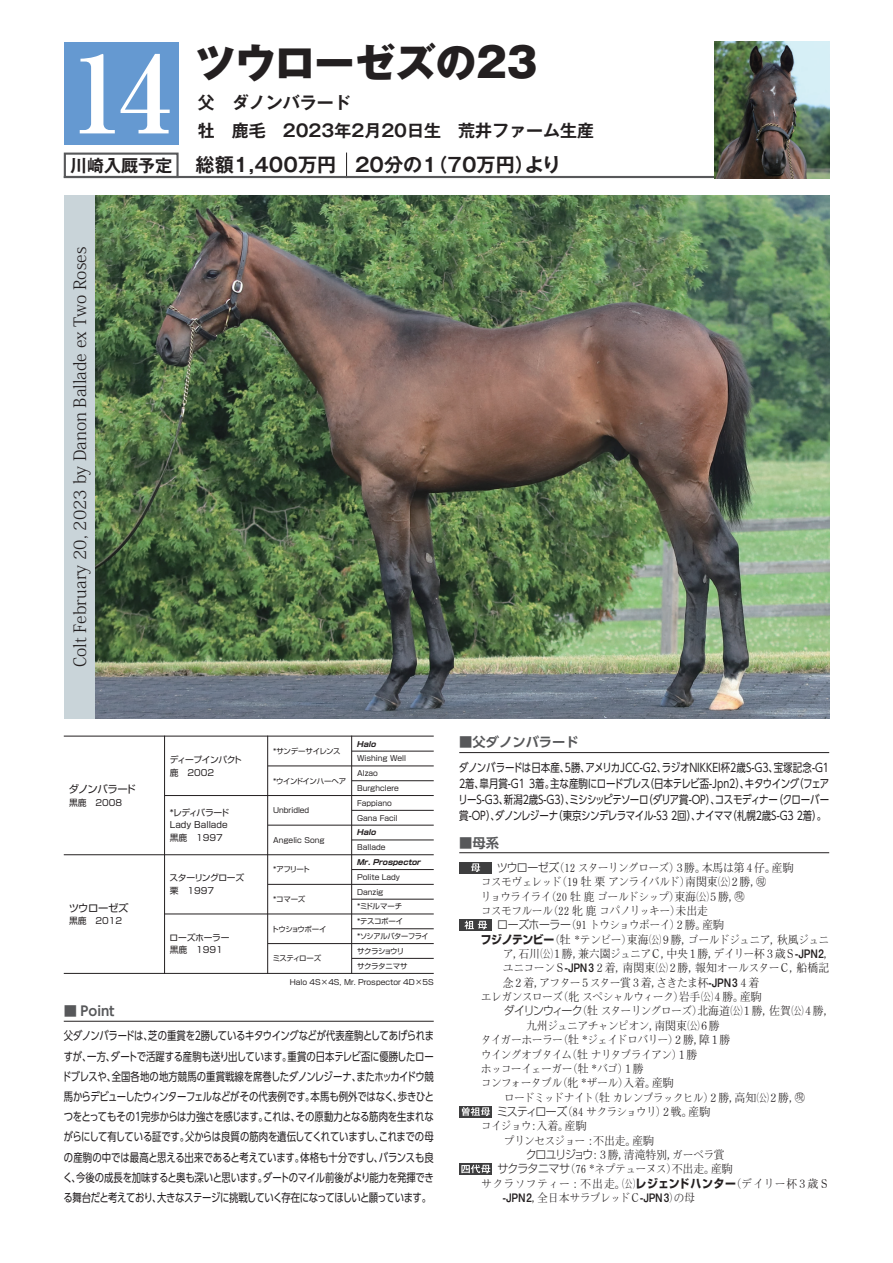
<style>
.page{position:relative;width:893px;height:1263px;background:#fff}
.page>*{position:absolute;margin:0;border:0;box-sizing:border-box;transform-origin:0 0}
.t1{font:700 106.35px "Ryumin Pro";color:#fff}
.t2{font:800 40.35px "Gothic MB101 Pro";color:#231f20}
.t3{font:700 19.2px "Gothic MB101 Pro De";color:#231f20}
.t4{font:300 16.95px "Koz Min Pro";color:#231f20}
.t5{font:700 16.95px/28.7px "Gothic MB101 Pro De";color:#231f20}
.t6{font:700 13.35px "UD Shin Go Pro De";color:#57585a}
.t7{font:100 11.7px "Iwa Min Pro";letter-spacing:-.06em;color:#231f20;scale:.93 1}
.t8{font:11.7px/20.2px "UD Shin Go Pro";letter-spacing:-.045em;color:#231f20;text-align:justify;scale:.8 1}
.t9{font:11.7px/15.9px "UD Shin Go Pro";letter-spacing:-.045em;color:#231f20;text-align:justify;scale:.81 1}
.t10{font:100 11.7px "Iwa Min Pro";letter-spacing:-.04em;color:#231f20;scale:.93 1}
.t11{font:100 11.7px "Iwa Min Pro";letter-spacing:-.08em;color:#231f20;scale:.93 1}
.t12{font:100 11.7px "Iwa Min Pro";letter-spacing:.03em;color:#231f20;scale:.93 1}
.t13{font:100 11.7px "Iwa Min Pro";letter-spacing:-.035em;color:#231f20;scale:.93 1}
.t14{font:10.35px "Shin Go Pro";letter-spacing:-.065em;color:#231f20}
.t15{font:10.35px "Shin Go Pro";letter-spacing:-.045em;color:#231f20}
.t16{font:8.7px/12.8px "Shin Go Pro";color:#231f20}
.t17{font:8.7px/12.8px "Shin Go Pro";letter-spacing:-.045em;color:#231f20}
.t18{font:8.7px/12.8px "Shin Go Pro";letter-spacing:-.03em;color:#231f20}
.t19{font:8.7px/12.8px "Shin Go Pro";letter-spacing:-.025em;color:#231f20}
.t20{font:7.5px/14.9px "Shin Go Pro";color:#231f20}
.t21{font:7.5px/14.9px "Shin Go Pro";letter-spacing:-.03em;color:#231f20}
.t22{font:700 7.5px "Shin Go Pro";color:#231f20}
.t23{font:7.5px "Shin Go Pro";letter-spacing:-.065em;color:#231f20}
.t24{font:7.5px "Shin Go Pro";letter-spacing:-.05em;color:#231f20}
.t25{font:7.5px "Shin Go Pro";letter-spacing:-.075em;color:#231f20}
.s1{font-family:"Shin Go Pro";font-weight:300}
.s2{font-size:8.55px}
.s3{font-family:"Shin Go Pro";font-weight:700}
.s4{font-family:"Mi Go MB1 Std De";font-weight:700}
</style>
<div class="page">
<svg style="left:346px;top:153px;width:1px;height:23px"></svg>
<hr style="left:64px;top:1021px;width:370px;height:1px;background:#231f20">
<hr style="left:459px;top:752px;width:370px;height:1px;background:#231f20">
<hr style="left:459px;top:852px;width:370px;height:1px;background:#231f20">
<div style="left:64px;top:196px;width:32px;height:523px;background:#c9d4d9"></div>
<hr style="left:64px;top:176px;width:650px;height:2px;background:#57585a">
<div style="left:64px;top:153px;width:115px;height:25px;border:2px solid #57585a"></div>
<div style="left:64px;top:42px;width:115px;height:102px;background:#6599d1"></div>
<div style="left:459px;top:862px;width:33px;height:11px;background:#3e3e3f"></div>
<svg style="left:471px;top:863px;width:9px;height:9px"></svg>
<svg style="left:459px;top:1163px;width:33px;height:12px"></svg>
<svg style="left:461px;top:1165px;width:29px;height:8px"></svg>
<div style="left:459px;top:1106px;width:33px;height:11px;background:#3e3e3f"></div>
<svg style="left:462px;top:1107px;width:28px;height:9px"></svg>
<div style="left:459px;top:919px;width:33px;height:12px;background:#3e3e3f"></div>
<svg style="left:464px;top:921px;width:23px;height:8px"></svg>
<hr style="left:64px;top:736px;width:370px;height:1px;background:#231f20">
<hr style="left:64px;top:854px;width:370px;height:1px;background:#231f20">
<hr style="left:165px;top:795px;width:269px;height:1px;background:#231f20">
<hr style="left:268px;top:766px;width:166px;height:1px;background:#231f20">
<hr style="left:352px;top:751px;width:82px;height:1px;background:#231f20">
<hr style="left:352px;top:780px;width:82px;height:1px;background:#231f20">
<hr style="left:352px;top:810px;width:82px;height:1px;background:#231f20">
<hr style="left:352px;top:840px;width:82px;height:1px;background:#231f20">
<hr style="left:352px;top:869px;width:82px;height:1px;background:#231f20">
<hr style="left:352px;top:899px;width:82px;height:1px;background:#231f20">
<hr style="left:352px;top:928px;width:82px;height:1px;background:#231f20">
<hr style="left:352px;top:958px;width:82px;height:1px;background:#231f20">
<hr style="left:268px;top:825px;width:166px;height:1px;background:#231f20">
<hr style="left:268px;top:884px;width:166px;height:1px;background:#231f20">
<hr style="left:268px;top:943px;width:166px;height:1px;background:#231f20">
<hr style="left:165px;top:914px;width:269px;height:1px;background:#231f20">
<hr style="left:64px;top:973px;width:370px;height:1px;background:#231f20">
<hr style="left:164px;top:736px;width:1px;height:238px;background:#231f20">
<hr style="left:267px;top:736px;width:1px;height:238px;background:#231f20">
<hr style="left:351px;top:736px;width:1px;height:238px;background:#231f20">
<img style="left:96px;top:196px;width:733px;height:523px">
<img style="left:714px;top:42px;width:115px;height:136px">
<h1 class="t1" style="left:71px;top:9px;width:102px">14</h1>
<h3 class="t5" style="left:70px;top:149px;width:104px">川崎入厩予定</h3>
<h2 class="t2" style="left:196px;top:28px;width:343px">ツウローゼズの23</h2>
<h3 class="t5" style="left:198px;top:86px;width:398px">父　ダノンバラード<br>牡　鹿毛　2023年2月20日生　荒井ファーム生産</h3>
<h3 class="t3" style="left:196px;top:149px;width:142px">総額1,400万円</h3>
<h3 class="t3" style="left:355px;top:149px;width:207px">20分の１（70万円）より</h3>
<h3 class="t4" style="left:68px;top:667px;width:422px;rotate:-90deg">Colt February 20, 2023 by Danon Ballade ex Two Roses</h3>
<p class="t14" style="left:69px;top:781px;width:69px">ダノンバラード</p>
<p class="t16" style="left:69px;top:795px;width:54px">黒鹿　2008</p>
<p class="t15" style="left:69px;top:899px;width:61px">ツウローゼズ</p>
<p class="t16" style="left:69px;top:913px;width:54px">黒鹿　2012</p>
<p class="t6" style="left:64px;top:1000px;width:52px">■ Point</p>
<p class="t17" style="left:170px;top:752px;width:74px">ディープインパクト鹿　2002</p>
<p class="t16" style="left:170px;top:805px;width:61px">*レディバラード<br>Lady Ballade黒鹿　1997</p>
<p class="t18" style="left:170px;top:870px;width:76px">スターリングローズ栗　1997</p>
<p class="t19" style="left:170px;top:930px;width:61px">ローズホーラー黒鹿　1991</p>
<p class="t24" style="left:273px;top:745px;width:69px">*サンデーサイレンス</p>
<p class="t23" style="left:273px;top:774px;width:75px">*ウインドインハーヘア</p>
<p class="t20" style="left:273px;top:802px;width:38px">Unbridled</p>
<p class="t20" style="left:273px;top:831px;width:53px">Angelic Song</p>
<p class="t20" style="left:273px;top:861px;width:38px">*アフリート</p>
<p class="t20" style="left:273px;top:891px;width:34px">*コマーズ</p>
<p class="t23" style="left:272px;top:922px;width:56px">トウショウボーイ</p>
<p class="t25" style="left:273px;top:952px;width:50px">ミスティローズ</p>
<p class="t22" style="left:357px;top:738px;width:21px">Halo</p>
<p class="t20" style="left:357px;top:750px;width:50px">Wishing Well<br>Alzao<br>Burghclere<br>Fappiano<br>Gana Facil</p>
<p class="t22" style="left:357px;top:826px;width:21px">Halo</p>
<p class="t20" style="left:357px;top:839px;width:30px">Ballade</p>
<p class="t22" style="left:357px;top:856px;width:65px">Mr. Prospector</p>
<p class="t21" style="left:357px;top:868px;width:73px">Polite Lady<br>Danzig<br>*ミドルマーチ<br>*テスコボーイ<br>*ソシアルバターフライサクラショウリ<br>サクラタニマサ</p>
<p class="t20" style="left:290px;top:973px;width:145px">Halo 4S×4S, Mr. Prospector 4D×5S</p>
<p class="t8" style="left:62px;top:1025px;width:467px">父ダノンバラードは、芝の重賞を２勝しているキタウイングなどが代表産駒としてあげられますが、一方、ダートで活躍する産駒も送り出しています。重賞の日本テレビ盃に優勝したロードブレスや、全国各地の地方競馬の重賞戦線を席巻したダノンレジーナ、またホッカイドウ競馬からデビューしたウィンターフェルなどがその代表例です。本馬も例外ではなく、歩きひとつをとってもその１完歩からは力強さを感じます。これは、その原動力となる筋肉を生まれながらにして有している証です。父からは良質の筋肉を遺伝してくれていますし、これまでの母の産駒の中では最高と思える出来であると考えています。体格も十分ですし、バランスも良く、今後の成長を加味すると奥も深いと思います。ダートのマイル前後がより能力を発揮できる舞台だと考えており、大きなステージに挑戦していく存在になってほしいと願っています。</p>
<p class="t6" style="left:459px;top:731px;width:121px">■父ダノンバラード</p>
<p class="t9" style="left:457px;top:759px;width:461px">ダノンバラードは日本産、５勝、アメリカＪＣＣ-G2、ラジオNIKKEI杯２歳Ｓ-G3、宝塚記念-G1<br>２着、皐月賞-G1 ３着。主な産駒にロードブレス（日本テレビ盃-Jpn2）、キタウイング（フェアリーＳ-G3、新潟２歳Ｓ-G3）、ミシシッピテソーロ（ダリア賞-OP）、コスモディナー（クローバー賞-OP）、ダノンレジーナ（東京シンデレラマイル-S3 ２回）、ナイママ（札幌２歳Ｓ-G3 ２着）。</p>
<p class="t6" style="left:459px;top:831px;width:41px">■母系</p>
<p class="t7" style="left:497px;top:860px;width:320px"><span class="s1">ツウローゼズ</span>（12 スターリングローズ）３勝。本馬は第４仔。産駒</p>
<p class="t7" style="left:481px;top:874px;width:309px">コスモヴェレッド（19 牡 栗 アンライバルド）南関東（公）２勝，○<span class="s2">現</span></p>
<p class="t7" style="left:481px;top:888px;width:286px">リョウライライ（20 牡 鹿 ゴールドシップ）東海（公）５勝，○<span class="s2">現</span></p>
<p class="t7" style="left:481px;top:903px;width:246px">コスモフルール（22 牝 鹿 コパノリッキー）未出走</p>
<p class="t7" style="left:497px;top:917px;width:245px"><span class="s1">ローズホーラー</span>（91 トウショウボーイ）２勝。産駒</p>
<p class="t7" style="left:481px;top:931px;width:376px"><span class="s3">フジノテンビー</span>（牡 *テンビー）東海（公）９勝，ゴールドジュニア，秋風ジュニ</p>
<p class="t7" style="left:503px;top:946px;width:358px">ア，石川（公）１勝，兼六園ジュニアＣ，中央１勝，デイリー杯３歳Ｓ<span class="s4">-JPN2</span>，</p>
<p class="t10" style="left:503px;top:960px;width:352px">ユニコーンＳ<span class="s4">-JPN3</span>２着，南関東（公）２勝，報知オールスターＣ，船橋記</p>
<p class="t7" style="left:503px;top:974px;width:277px">念２着，アフター５スター賞３着，さきたま杯<span class="s4">-JPN3</span>４着</p>
<p class="t7" style="left:481px;top:989px;width:303px">エレガンスローズ（牝 スペシャルウィーク）岩手（公）４勝。産駒</p>
<p class="t7" style="left:504px;top:1003px;width:357px"><span class="s1">ダイリンウィーク</span>（牡 スターリングローズ）北海道（公）１勝，佐賀（公）４勝，</p>
<p class="t7" style="left:526px;top:1017px;width:210px">九州ジュニアチャンピオン，南関東（公）６勝</p>
<p class="t7" style="left:481px;top:1032px;width:270px">タイガーホーラー（牡 *ジェイドロバリー）２勝，障１勝</p>
<p class="t7" style="left:481px;top:1046px;width:234px">ウイングオブタイム（牡 ナリタブライアン）１勝</p>
<p class="t7" style="left:481px;top:1061px;width:176px">ホッコーイェーガー（牡 *バゴ）１勝</p>
<p class="t7" style="left:481px;top:1075px;width:209px">コンフォータブル（牝 *ザール）入着。産駒</p>
<p class="t11" style="left:504px;top:1089px;width:326px">ロードミッドナイト（牡 カレンブラックヒル）２勝，高知（公）２勝，○<span class="s2">現</span></p>
<p class="t7" style="left:497px;top:1104px;width:231px"><span class="s1">ミスティローズ</span>（84 サクラショウリ）２戦。産駒</p>
<p class="t7" style="left:481px;top:1118px;width:115px">コイジョウ：入着。産駒</p>
<p class="t7" style="left:504px;top:1132px;width:163px">プリンセスジョー：不出走。産駒</p>
<p class="t13" style="left:526px;top:1147px;width:216px"><span class="s1">クロユリジョウ</span>：３勝，清滝特別，ガーベラ賞</p>
<p class="t7" style="left:497px;top:1161px;width:254px"><span class="s1">サクラタニマサ</span>（76 *ネプテューヌス）不出走。産駒</p>
<p class="t12" style="left:481px;top:1175px;width:376px">サクラソフティー：不出走。（公）<span class="s3">レジェンドハンター</span>（デイリー杯３歳Ｓ</p>
<p class="t7" style="left:503px;top:1190px;width:208px"><span class="s4">-JPN2</span>，全日本サラブレッドＣ<span class="s4">-JPN3</span>）の母</p>
</div>
